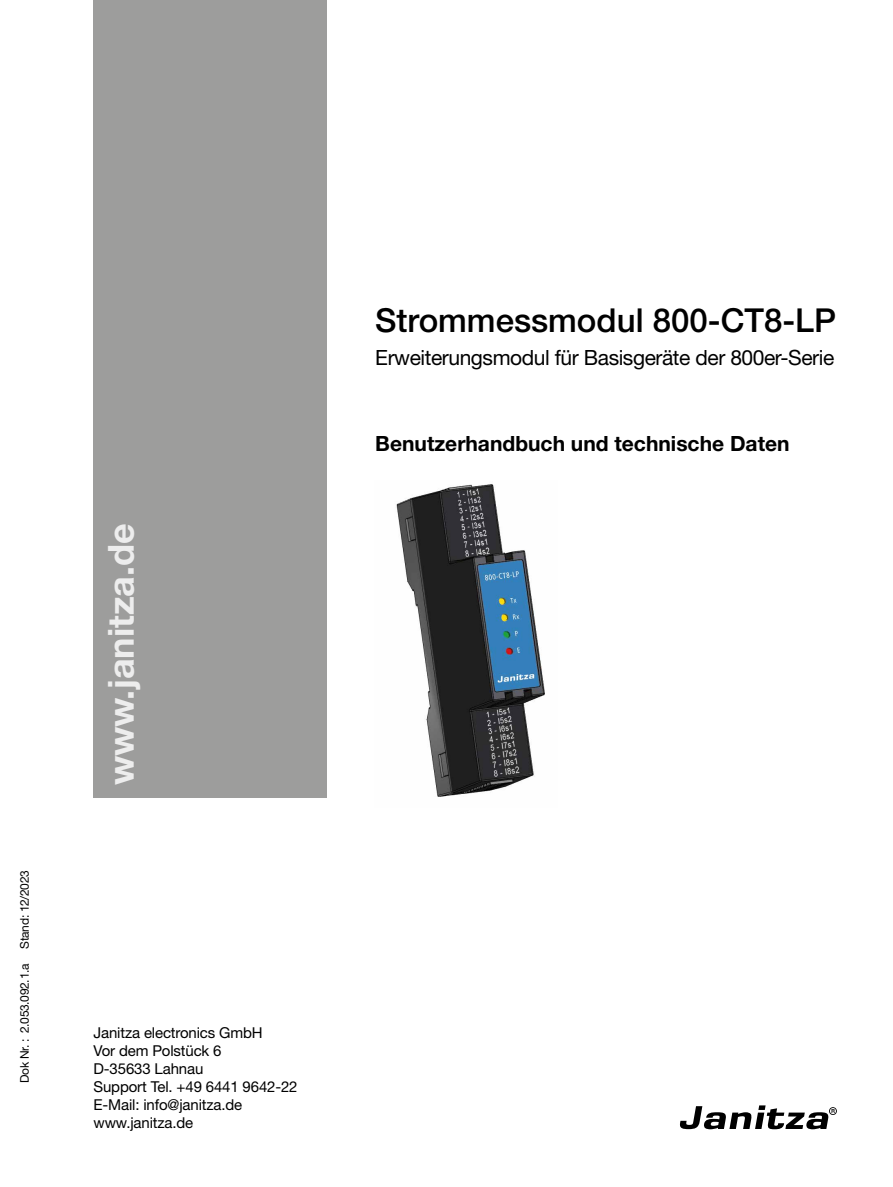
<style>
.page{position:relative;width:893px;height:1187px;background:#fff}
.page>*{position:absolute;margin:0;border:0;box-sizing:border-box;transform-origin:0 0}
.t1{font:700 36px "Helvetica Neue LT Pro";color:#ededed}
.t2{font:500 33px "Helvetica Neue LT Pro";color:#000}
.t3{font:21px "Helvetica Neue LT Pro";letter-spacing:-.02em;color:#000}
.t4{font:700 21px "Helvetica Neue LT Pro";color:#000}
.t5{font:15px/18px "Helvetica Neue LT Pro";letter-spacing:-.01em;color:#000}
.t6{font:12px "Helvetica Neue LT Pro";letter-spacing:-.025em;color:#000}
</style>
<div class="page">
<div style="left:94px;top:0;width:233px;height:797px;background:#9d9d9c"></div>
<svg style="left:680px;top:1105px;width:157px;height:24px"></svg>
<img style="left:396px;top:484px;width:149px;height:313px">
<p class="t6" style="left:17px;top:1082px;width:214px;rotate:-90deg">Dok Nr. : 2.053.092.1.a Stand: 12/2023</p>
<h1 class="t1" style="left:99px;top:785px;width:263px;rotate:-90deg">www.janitza.de</h1>
<p class="t5" style="left:94px;top:1022px;width:206px">Janitza electronics GmbH<br>Vor dem Polstück 6<br>D-35633 Lahnau<br>Support Tel. +49 6441 9642-22<br>E-Mail: info@janitza.de www.janitza.de</p>
<h2 class="t2" style="left:375px;top:300px;width:462px">Strommessmodul 800-CT8-LP</h2>
<h3 class="t3" style="left:375px;top:345px;width:460px">Erweiterungsmodul für Basisgeräte der 800er-Serie</h3>
<h3 class="t4" style="left:375px;top:431px;width:416px">Benutzerhandbuch und technische Daten</h3>
</div>
